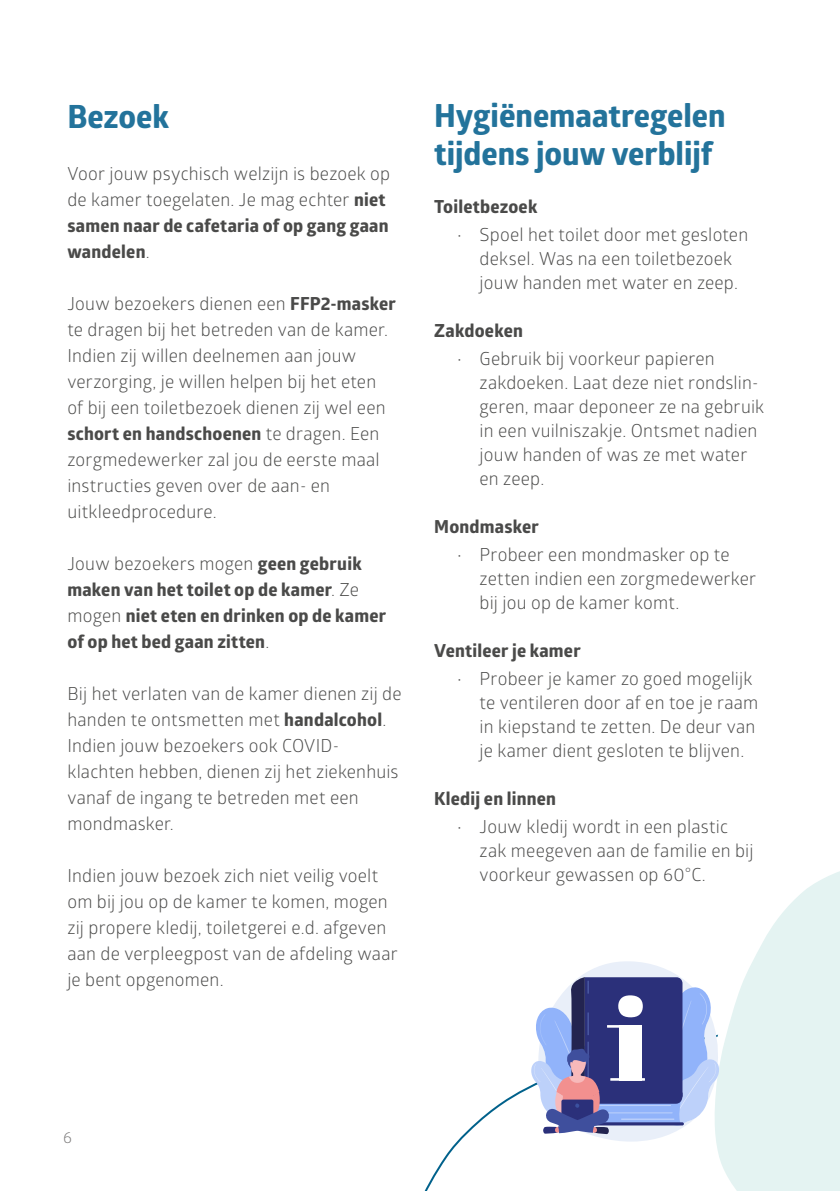
<style>
.page{position:relative;width:840px;height:1191px;background:#fff}
.page>*{position:absolute;margin:0;border:0;box-sizing:border-box;transform-origin:0 0}
.t1{font:700 32px/38.4px "Globerx";color:#23739b}
.t2{font:18px/26px "Glober";letter-spacing:.01em;color:#4a4a49}
.t3{font:700 18px/26px "Globerx";letter-spacing:.015em;color:#4a4a49}
.t4{font:16px "Glober";color:#7c7b7b}
.s1{font-family:"Globerx";font-weight:700}
.s2{font-family:"Glober";font-weight:400}
</style>
<div class="page">
<svg style="left:424px;top:1086px;width:214px;height:105px"></svg>
<svg style="left:716px;top:872px;width:123px;height:319px"></svg>
<svg style="left:529px;top:961px;width:191px;height:180px"></svg>
<h1 class="t1" style="left:67px;top:97px;width:103px">Bezoek</h1>
<p class="t2" style="left:67px;top:160px;width:324px">Voor jouw psychisch welzijn is bezoek op de kamer toegelaten. Je mag echter <span class="s1">niet</span></p>
<p class="t3" style="left:67px;top:212px;width:322px">samen naar de cafetaria of op gang gaan wandelen<span class="s2">.</span></p>
<p class="t2" style="left:67px;top:290px;width:330px">Jouw bezoekers dienen een <span class="s1">FFP2-masker </span>te dragen bij het betreden van de kamer.<br>Indien zij willen deelnemen aan jouw verzorging, je willen helpen bij het eten of bij een toiletbezoek dienen zij wel een</p>
<p class="t3" style="left:67px;top:420px;width:313px">schort en handschoenen <span class="s2">te dragen. Een</span></p>
<p class="t2" style="left:67px;top:446px;width:313px">zorgmedewerker zal jou de eerste maal instructies geven over de aan- en uitkleedprocedure.</p>
<p class="t2" style="left:67px;top:550px;width:295px">Jouw bezoekers mogen <span class="s1">geen gebruik</span></p>
<p class="t3" style="left:67px;top:576px;width:320px">maken van het toilet op de kamer<span class="s2">. Ze mogen</span> niet eten en drinken op de kamer of op het bed gaan zitten<span class="s2">.</span></p>
<p class="t2" style="left:67px;top:680px;width:335px">Bij het verlaten van de kamer dienen zij de handen te ontsmetten met <span class="s1">handalcohol</span>.<br>Indien jouw bezoekers ook COVID&shy;klachten hebben, dienen zij het ziekenhuis vanaf de ingang te betreden met een mondmasker.</p>
<p class="t2" style="left:67px;top:862px;width:331px">Indien jouw bezoek zich niet veilig voelt om bij jou op de kamer te komen, mogen zij propere kledij, toiletgerei e.d. afgeven aan de verpleegpost van de afdeling waar je bent opgenomen.</p>
<h1 class="t1" style="left:434px;top:96px;width:293px">Hygiënemaatregelen tijdens jouw verblijf</h1>
<p class="t3" style="left:434px;top:193px;width:105px">Toiletbezoek</p>
<p class="t2" style="left:479px;top:222px;width:270px;line-height:24px;text-indent:-23px">• Spoel het toilet door met gesloten deksel. Was na een toiletbezoek jouw handen met water en zeep.</p>
<p class="t3" style="left:434px;top:317px;width:90px">Zakdoeken</p>
<p class="t2" style="left:479px;top:346px;width:286px;line-height:24px;text-indent:-23px">• Gebruik bij voorkeur papieren zakdoeken. Laat deze niet rondslin&shy;geren, maar deponeer ze na gebruik in een vuilniszakje. Ontsmet nadien jouw handen of was ze met water en zeep.</p>
<p class="t3" style="left:434px;top:513px;width:106px">Mondmasker</p>
<p class="t2" style="left:479px;top:542px;width:278px;line-height:24px;text-indent:-23px">• Probeer een mondmasker op te zetten indien een zorgmedewerker bij jou op de kamer komt.</p>
<p class="t3" style="left:434px;top:637px;width:148px">Ventileer je kamer</p>
<p class="t2" style="left:479px;top:666px;width:280px;line-height:24px;text-indent:-23px">• Probeer je kamer zo goed mogelijk te ventileren door af en toe je raam in kiepstand te zetten. De deur van je kamer dient gesloten te blijven.</p>
<p class="t3" style="left:434px;top:785px;width:123px">Kledij en linnen</p>
<p class="t2" style="left:479px;top:814px;width:275px;line-height:24px;text-indent:-23px">• Jouw kledij wordt in een plastic zak meegeven aan de familie en bij voorkeur gewassen op 60°C.</p>
<p class="t4" style="left:63px;top:1125px;width:10px">6</p>
</div>
